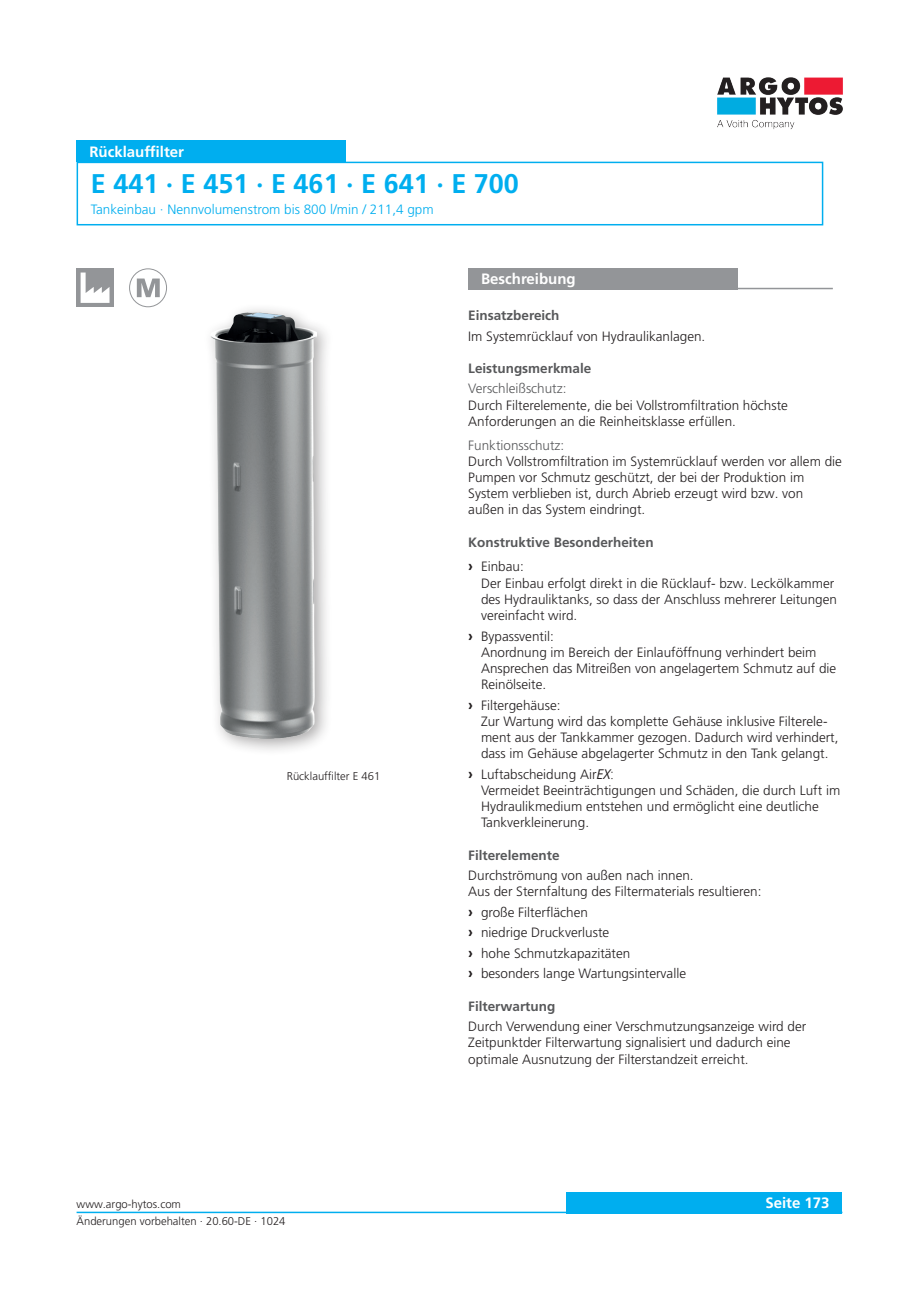
<style>
.page{position:relative;width:919px;height:1289px;background:#fff}
.page>*{position:absolute;margin:0;border:0;box-sizing:border-box;transform-origin:0 0}
._01_Headline_blue{font:700 27px "Frutiger LT Pro";color:#00aeef}
._04_Headline_white{font:700 15px "Frutiger LT Pro";color:#fff}
._06_Copytext{font:300 13.5px/16.2px "Frutiger LT Pro";color:#231f20}
._05_Subline_Copytext{font:700 13.5px "Frutiger LT Pro";color:#57585a}
._03_HeadlineCopytext_blue{font:300 13.5px "Frutiger LT Pro";color:#00aeef}
._10_Subline_Italic{font:300 13.5px "Frutiger LT Pro";color:#57585a}
._08_Legend{font:300 11.25px "Frutiger LT Pro";color:#231f20}
.s1{font-weight:700;font-size:15px}
.s2{font-family:"Open Sans";font-weight:400;font-style:italic}
.s3{font-family:"Open Sans";font-weight:400}
</style>
<div class="page">
<div style="left:566px;top:1191px;width:276px;height:22px;background:#00aeef"></div>
<hr style="left:77px;top:1211px;width:765px;height:2px;background:#00aeef">
<img style="left:717px;top:77px;width:126px;height:52px">
<div style="left:77px;top:162px;width:746px;height:63px;border:2px solid #00aeef"></div>
<div style="left:77px;top:140px;width:268px;height:22px;background:#00aeef"></div>
<div style="left:202px;top:303px;width:133px;height:454px;background:#231f20;opacity:.4"></div>
<img style="left:211px;top:312px;width:106px;height:426px">
<div style="left:468px;top:268px;width:269px;height:21px;background:#939598"></div>
<hr style="left:468px;top:288px;width:364px;height:1px;background:#939598">
<div style="left:77px;top:268px;width:37px;height:39px;background:#939598"></div>
<svg style="left:81px;top:272px;width:28px;height:31px"></svg>
<div style="left:129px;top:268px;width:38px;height:39px;border:1px solid #939598;border-radius:50%"></div>
<svg style="left:137px;top:278px;width:23px;height:19px"></svg>
<p class="_04_Headline_white" style="left:89px;top:143px;width:96px">Rücklauffilter</p>
<p class="_01_Headline_blue" style="left:91px;top:168px;width:429px">E 441 · E 451 · E 461 · E 641 · E 700</p>
<p class="_03_HeadlineCopytext_blue" style="left:91px;top:201px;width:344px">Tankeinbau · Nennvolumenstrom bis 800 l/min / 211,4 gpm</p>
<p class="_08_Legend" style="left:287px;top:769px;width:95px">Rücklauffilter E 461</p>
<p class="_04_Headline_white" style="left:481px;top:270px;width:96px">Beschreibung</p>
<p class="_05_Subline_Copytext" style="left:468px;top:307px;width:93px">Einsatzbereich</p>
<p class="_06_Copytext" style="left:468px;top:328px;width:239px">Im Systemrücklauf von Hydraulikanlagen.</p>
<p class="_05_Subline_Copytext" style="left:468px;top:360px;width:125px">Leistungsmerkmale</p>
<p class="_10_Subline_Italic" style="left:468px;top:381px;width:100px">Verschleißschutz:</p>
<p class="_06_Copytext" style="left:468px;top:397px;width:321px">Durch Filterelemente, die bei Vollstromfiltration höchste</p>
<p class="_06_Copytext" style="left:468px;top:413px;width:269px">Anforderungen an die Reinheitsklasse erfüllen.</p>
<p class="_10_Subline_Italic" style="left:468px;top:437px;width:98px">Funktionsschutz:</p>
<p class="_06_Copytext" style="left:468px;top:453px;width:375px">Durch Vollstromfiltration im Systemrücklauf werden vor allem die Pumpen vor Schmutz geschützt, der bei der Produktion im System verblieben ist, durch Abrieb erzeugt wird bzw. von außen in das System eindringt.</p>
<p class="_05_Subline_Copytext" style="left:468px;top:534px;width:187px">Konstruktive Besonderheiten</p>
<p class="_06_Copytext" style="left:481px;top:559px;width:357px;text-indent:-13px"><span class="s1">›</span> Einbau:<br>Der Einbau erfolgt direkt in die Rücklauf- bzw. Leckölkammer des Hydrauliktanks, so dass der Anschluss mehrerer Leitungen vereinfacht wird.</p>
<p class="_06_Copytext" style="left:481px;top:628px;width:357px;text-indent:-13px"><span class="s1">›</span> Bypassventil:<br>Anordnung im Bereich der Einlauföffnung verhindert beim Ansprechen das Mitreißen von angelagertem Schmutz auf die Reinölseite.</p>
<p class="_06_Copytext" style="left:481px;top:697px;width:359px;text-indent:-13px"><span class="s1">›</span> Filtergehäuse:<br>Zur Wartung wird das komplette Gehäuse inklusive Filterele&shy;ment aus der Tankkammer gezogen. Dadurch wird verhindert, dass im Gehäuse abgelagerter Schmutz in den Tank gelangt.</p>
<p class="_06_Copytext" style="left:481px;top:766px;width:361px;text-indent:-13px"><span class="s1">›</span> Luftabscheidung Air<span class="s2">EX</span><span class="s3">:<br></span>Vermeidet Beeinträchtigungen und Schäden, die durch Luft im Hydraulikmedium entstehen und ermöglicht eine deutliche Tankverkleinerung.</p>
<p class="_05_Subline_Copytext" style="left:468px;top:847px;width:93px">Filterelemente</p>
<p class="_06_Copytext" style="left:468px;top:867px;width:227px">Durchströmung von außen nach innen.</p>
<p class="_06_Copytext" style="left:468px;top:883px;width:295px">Aus der Sternfaltung des Filtermaterials resultieren:</p>
<p class="_06_Copytext" style="left:468px;top:904px;width:121px"><span class="s1">›</span> große Filterflächen</p>
<p class="_06_Copytext" style="left:468px;top:924px;width:143px"><span class="s1">›</span> niedrige Druckverluste</p>
<p class="_06_Copytext" style="left:468px;top:945px;width:164px"><span class="s1">›</span> hohe Schmutzkapazitäten</p>
<p class="_06_Copytext" style="left:468px;top:965px;width:219px"><span class="s1">›</span> besonders lange Wartungsintervalle</p>
<p class="_05_Subline_Copytext" style="left:468px;top:998px;width:89px">Filterwartung</p>
<p class="_06_Copytext" style="left:468px;top:1018px;width:339px">Durch Verwendung einer Verschmutzungsanzeige wird der<br>Zeitpunktder Filterwartung signalisiert und dadurch eine optimale Ausnutzung der Filterstandzeit erreicht.</p>
<p class="_08_Legend" style="left:77px;top:1197px;width:106px">www.argo-hytos.com</p>
<p class="_04_Headline_white" style="left:765px;top:1194px;width:66px">Seite 173</p>
<p class="_08_Legend" style="left:77px;top:1214px;width:210px">Änderungen vorbehalten · 20.60-DE · 1024</p>
</div>
